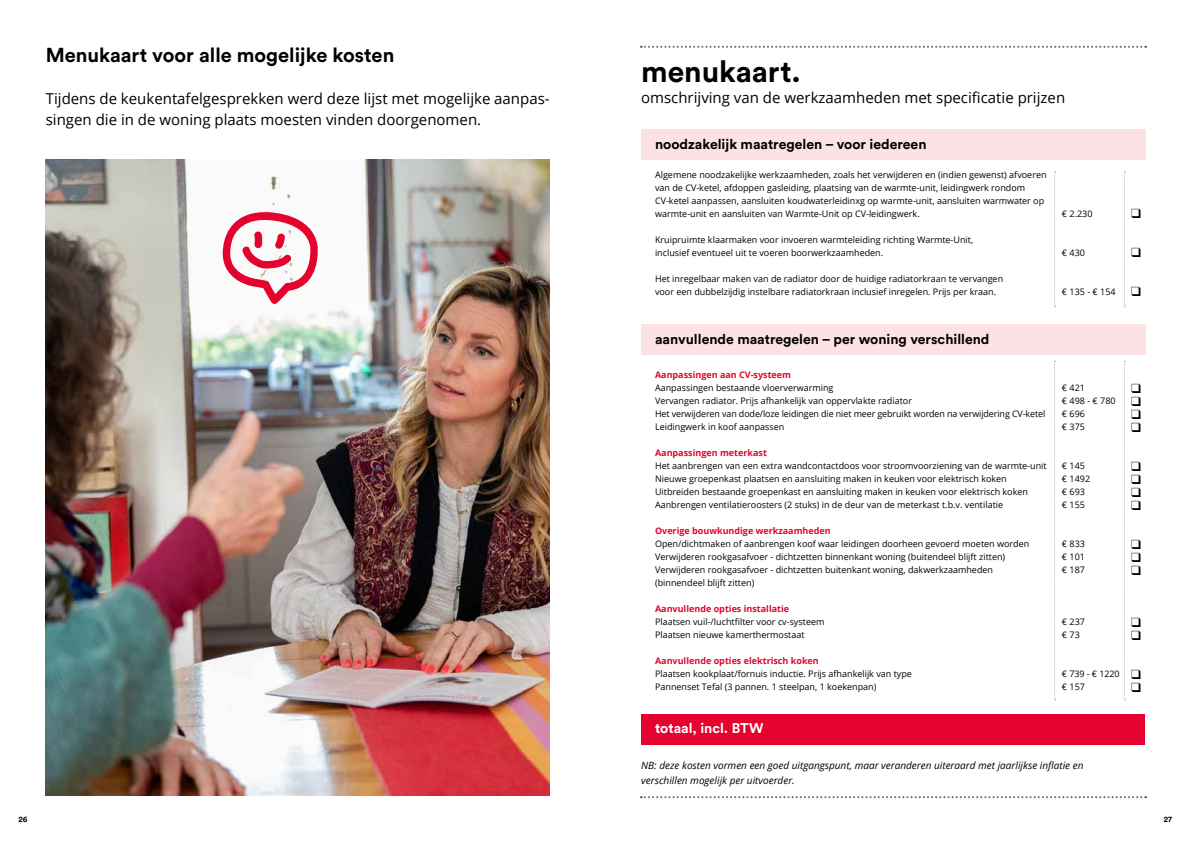
<style>
.page{position:relative;width:1191px;height:842px;background:#fff}
.page>*{position:absolute;margin:0;border:0;box-sizing:border-box;transform-origin:0 0}
.t1{font:700 30px "Circular Pro";color:#000}
.t2{font:700 20px "Circular Pro";color:#000}
.t3{font:15px/21px "Open Sans";color:#000}
.t4{font:700 14px "Circular Pro";color:#000}
.t5{font:700 14px "Circular Pro";color:#fff}
.t6{font:13px/13px "Zapf Dingbats ITC";color:#000;text-align:justify}
.t7{font:italic 10px/15px "Open Sans";color:#000}
.t8{font:9px/13px "Open Sans";color:#000}
.t9{font:700 9px "Open Sans";color:#e4032e}
.t10{font:700 8px "Circular Pro";color:#000}
</style>
<div class="page">
<img style="left:46px;top:159px;width:503px;height:637px">
<div style="left:641px;top:325px;width:504px;height:30px;background:#fce2e4"></div>
<div style="left:641px;top:714px;width:504px;height:30px;background:#e4032e"></div>
<div style="left:641px;top:129px;width:504px;height:30px;background:#fce2e4"></div>
<svg style="left:1054px;top:172px;width:1px;height:135px"></svg>
<svg style="left:1054px;top:361px;width:1px;height:339px"></svg>
<svg style="left:1124px;top:172px;width:1px;height:135px"></svg>
<svg style="left:1124px;top:361px;width:1px;height:339px"></svg>
<svg style="left:221px;top:210px;width:98px;height:94px"></svg>
<svg style="left:641px;top:46px;width:505px;height:2px"></svg>
<svg style="left:641px;top:796px;width:505px;height:2px"></svg>
<h2 class="t2" style="left:46px;top:41px;width:350px">Menukaart voor alle mogelijke kosten</h2>
<h3 class="t3" style="left:46px;top:88px;width:505px">Tijdens de keukentafelgesprekken werd deze lijst met mogelijke aanpas&shy;singen die in de woning plaats moesten vinden doorgenomen.</h3>
<h1 class="t1" style="left:641px;top:51px;width:161px">menukaart.</h1>
<h3 class="t3" style="left:641px;top:87px;width:425px">omschrijving van de werkzaamheden met specificatie prijzen</h3>
<h3 class="t4" style="left:655px;top:134px;width:273px">noodzakelijk maatregelen – voor iedereen</h3>
<p class="t8" style="left:655px;top:168px;width:393px">Algemene noodzakelijke werkzaamheden, zoals het verwijderen en (indien gewenst) afvoeren van de CV-ketel, afdoppen gasleiding, plaatsing van de warmte-unit, leidingwerk rondom CV-ketel aanpassen, aansluiten koudwaterleidinxg op warmte-unit, aansluiten warmwater op warmte-unit en aansluiten van Warmte-Unit op CV-leidingwerk.</p>
<p class="t8" style="left:655px;top:233px;width:320px">Kruipruimte klaarmaken voor invoeren warmteleiding richting Warmte-Unit, inclusief eventueel uit te voeren boorwerkzaamheden.</p>
<p class="t8" style="left:655px;top:272px;width:350px">Het inregelbaar maken van de radiator door de huidige radiatorkraan te vervangen voor een dubbelzijdig instelbare radiatorkraan inclusief inregelen. Prijs per kraan.</p>
<p class="t8" style="left:1062px;top:207px;width:32px">€ 2.230</p>
<p class="t8" style="left:1062px;top:246px;width:25px">€ 430</p>
<p class="t8" style="left:1062px;top:285px;width:55px">€ 135 - € 154</p>
<h3 class="t4" style="left:655px;top:330px;width:336px">aanvullende maatregelen – per woning verschillend</h3>
<p class="t9" style="left:655px;top:369px;width:138px">Aanpassingen aan CV-systeem</p>
<p class="t8" style="left:655px;top:381px;width:392px">Aanpassingen bestaande vloerverwarming<br>Vervangen radiator. Prijs afhankelijk van oppervlakte radiator<br>Het verwijderen van dode/loze leidingen die niet meer gebruikt worden na verwijdering CV-ketel Leidingwerk in koof aanpassen</p>
<p class="t9" style="left:655px;top:447px;width:113px">Aanpassingen meterkast</p>
<p class="t8" style="left:655px;top:459px;width:393px">Het aanbrengen van een extra wandcontactdoos voor stroomvoorziening van de warmte-unit Nieuwe groepenkast plaatsen en aansluiting maken in keuken voor elektrisch koken Uitbreiden bestaande groepenkast en aansluiting maken in keuken voor elektrisch koken Aanbrengen ventilatieroosters (2 stuks) in de deur van de meterkast t.b.v. ventilatie</p>
<p class="t9" style="left:655px;top:525px;width:177px">Overige bouwkundige werkzaamheden</p>
<p class="t8" style="left:655px;top:537px;width:376px">Open/dichtmaken of aanbrengen koof waar leidingen doorheen gevoerd moeten worden Verwijderen rookgasafvoer - dichtzetten binnenkant woning (buitendeel blijft zitten)<br>Verwijderen rookgasafvoer - dichtzetten buitenkant woning, dakwerkzaamheden (binnendeel blijft zitten)</p>
<p class="t9" style="left:655px;top:603px;width:136px">Aanvullende opties installatie</p>
<p class="t8" style="left:655px;top:615px;width:171px">Plaatsen vuil-/luchtfilter voor cv-systeem<br>Plaatsen nieuwe kamerthermostaat</p>
<p class="t9" style="left:655px;top:655px;width:165px">Aanvullende opties elektrisch koken</p>
<p class="t8" style="left:655px;top:667px;width:258px">Plaatsen kookplaat/fornuis inductie. Prijs afhankelijk van type<br>Pannenset Tefal (3 pannen. 1 steelpan, 1 koekenpan)</p>
<h3 class="t5" style="left:655px;top:718px;width:110px">totaal, incl. BTW</h3>
<p class="t8" style="left:1062px;top:381px;width:55px">€ 421<br>€ 498 - € 780 € 696<br>€ 375</p>
<p class="t8" style="left:1062px;top:459px;width:30px">€ 145 € 1492 € 693 € 155</p>
<p class="t8" style="left:1062px;top:537px;width:25px;text-align:justify">€ 833 € 101 € 187</p>
<p class="t8" style="left:1062px;top:615px;width:25px">€ 237 € 73</p>
<p class="t8" style="left:1062px;top:667px;width:59px">€ 739 - € 1220 € 157</p>
<p class="t7" style="left:641px;top:758px;width:444px">NB: deze kosten vormen een goed uitgangspunt, maar veranderen uiteraard met jaarlijkse inflatie en verschillen mogelijk per uitvoerder.</p>
<h3 class="t6" style="left:1131px;top:382px;width:11px">❑ ❑ ❑ ❑</h3>
<h3 class="t6" style="left:1131px;top:460px;width:11px">❑ ❑ ❑ ❑</h3>
<h3 class="t6" style="left:1131px;top:538px;width:11px">❑ ❑ ❑</h3>
<p class="t10" style="left:18px;top:814px;width:10px">26</p>
<p class="t10" style="left:1163px;top:814px;width:10px">27</p>
</div>
